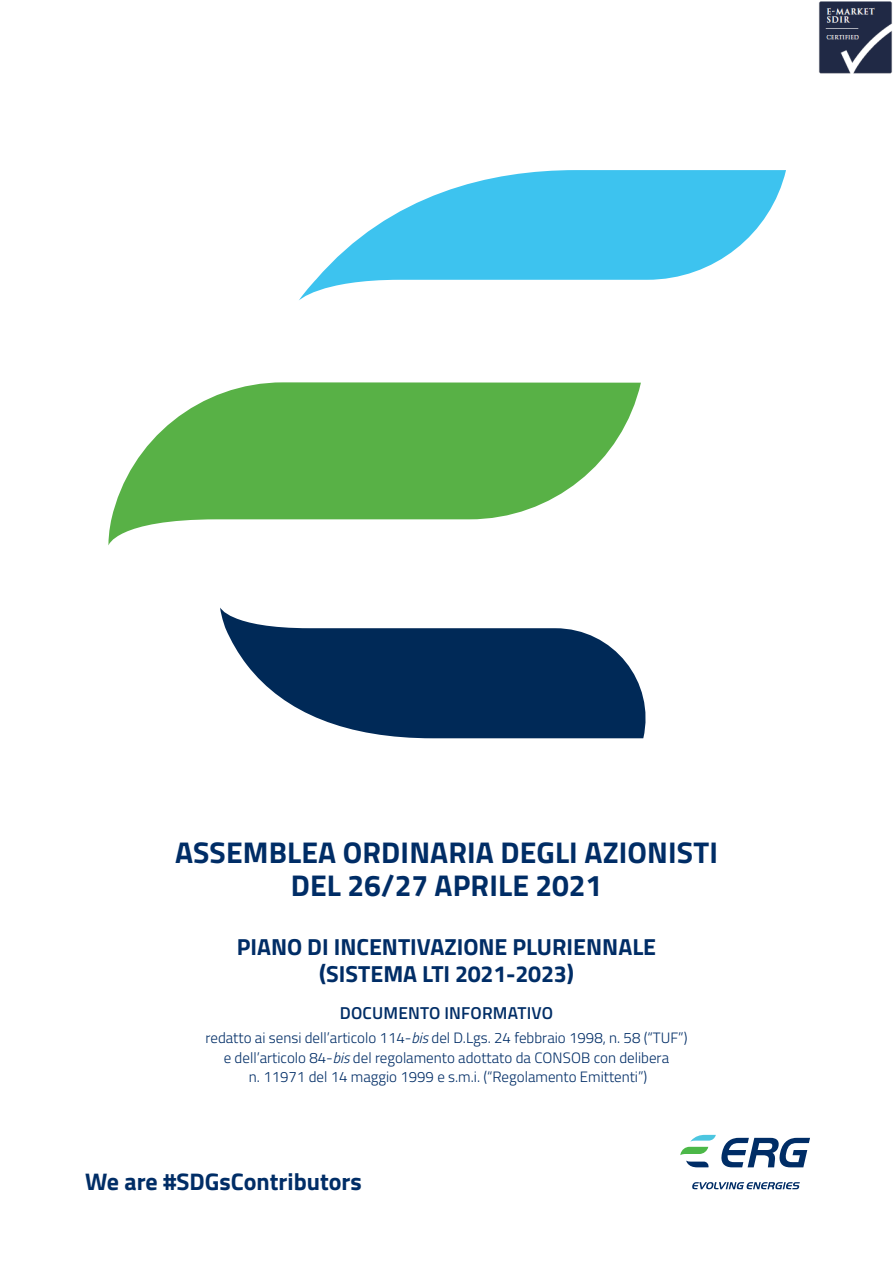
<style>
.page{position:relative;width:893px;height:1263px;background:#fff}
.page>*{position:absolute;margin:0;border:0;box-sizing:border-box;transform-origin:0 0}
.t1{font:700 30px "Titillium Web";letter-spacing:.005em;color:#002d66}
.t2{font:700 24px "Titillium Web";color:#002d66}
.t3{font:700 23.25px "Titillium Web";color:#002d66}
.t4{font:600 17.25px "Titillium Web";letter-spacing:.01em;color:#002d66}
.t5{font:300 15px "Titillium Web";color:#002d66}
.s1{font-style:italic}
</style>
<div class="page">
<svg style="left:692px;top:1182px;width:108px;height:7px"></svg>
<svg style="left:680px;top:1135px;width:130px;height:32px"></svg>
<svg style="left:299px;top:170px;width:487px;height:130px;fill:#3dc3ef"></svg>
<svg style="left:108px;top:382px;width:533px;height:163px;fill:#58b146"></svg>
<svg style="left:220px;top:607px;width:426px;height:131px;fill:#002957"></svg>
<img style="left:819px;top:1px;width:73px;height:73px">
<p class="t1" style="left:175px;top:830px;width:544px">ASSEMBLEA ORDINARIA DEGLI AZIONISTI</p>
<p class="t1" style="left:291px;top:863px;width:313px">DEL 26/27 APRILE 2021</p>
<p class="t3" style="left:237px;top:929px;width:421px">PIANO DI INCENTIVAZIONE PLURIENNALE</p>
<p class="t3" style="left:319px;top:956px;width:256px">(SISTEMA LTI 2021-2023)</p>
<p class="t4" style="left:340px;top:1000px;width:215px">DOCUMENTO INFORMATIVO</p>
<p class="t5" style="left:206px;top:1027px;width:483px">redatto ai sensi dell’articolo 114-<span class="s1">bis</span> del D.Lgs. 24 febbraio 1998, n. 58 (“TUF”)</p>
<p class="t5" style="left:224px;top:1046px;width:447px">e dell’articolo 84-<span class="s1">bis</span> del regolamento adottato da CONSOB con delibera</p>
<p class="t5" style="left:249px;top:1066px;width:400px">n. 11971 del 14 maggio 1999 e s.m.i. (“Regolamento Emittenti”)</p>
<p class="t2" style="left:85px;top:1163px;width:278px">We are #SDGsContributors</p>
</div>
